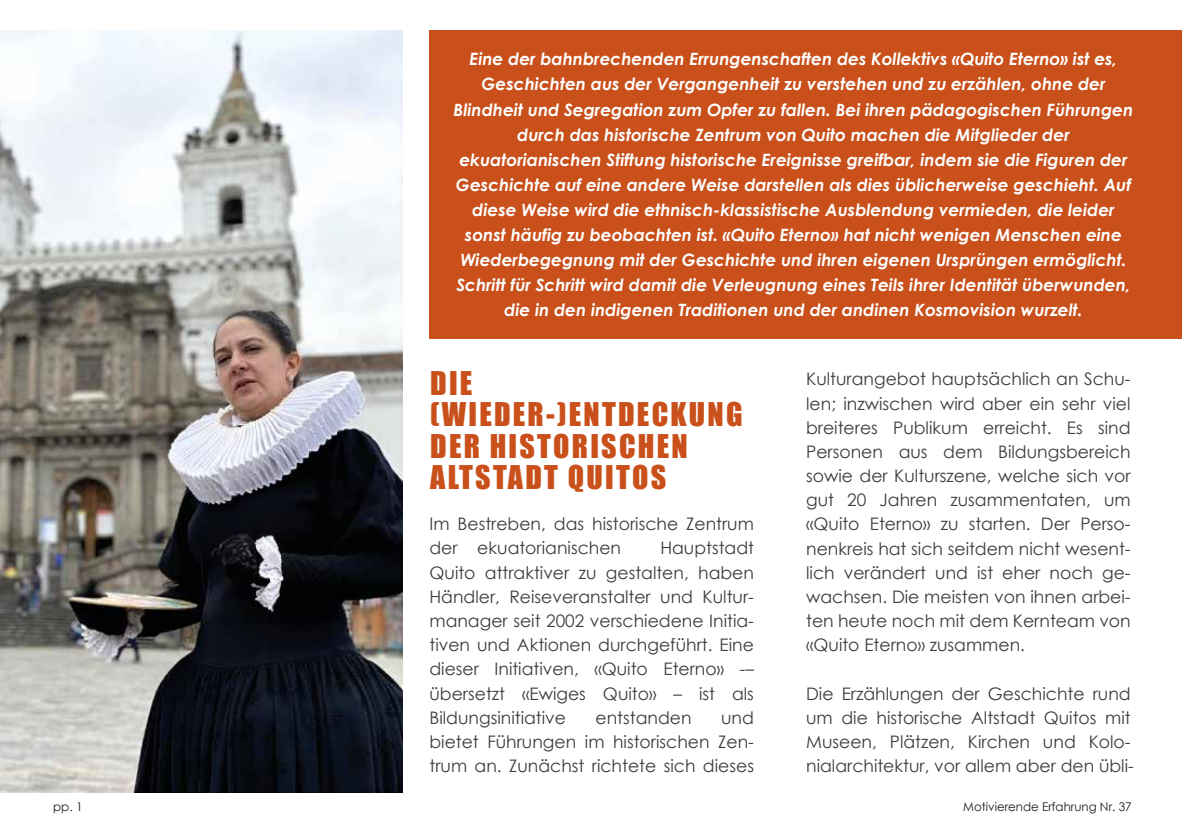
<style>
.page{position:relative;width:1182px;height:831px;background:#fff}
.page>*{position:absolute;margin:0;border:0;box-sizing:border-box;transform-origin:0 0}
.t1{font:30px/31.5px "Impact";letter-spacing:.075em;color:#c9501a}
.t2{font:17.25px/24.2px "Century Gothic";color:#3c3c3b;text-align:justify}
.t3{font:italic 700 16.95px/25px "Century Gothic";color:#fff;text-align:center}
.t4{font:12px "Century Gothic";color:#1d1d1b}
</style>
<div class="page">
<img style="left:0;top:30px;width:403px;height:761px">
<div style="left:430px;top:30px;width:752px;height:309px;background:#c9501a"></div>
<p class="t3" style="left:454px;top:46px;width:681px">Eine der bahnbrechenden Errungenschaften des Kollektivs «Quito Eterno» ist es, Geschichten aus der Vergangenheit zu verstehen und zu erzählen, ohne der Blindheit und Segregation zum Opfer zu fallen. Bei ihren pädagogischen Führungen durch das historische Zentrum von Quito machen die Mitglieder der ekuatorianischen Stiftung historische Ereignisse greifbar, indem sie die Figuren der Geschichte auf eine andere Weise darstellen als dies üblicherweise geschieht. Auf diese Weise wird die ethnisch-klassistische Ausblendung vermieden, die leider sonst häufig zu beobachten ist. «Quito Eterno» hat nicht wenigen Menschen eine Wiederbegegnung mit der Geschichte und ihren eigenen Ursprüngen ermöglicht.<br>Schritt für Schritt wird damit die Verleugnung eines Teils ihrer Identität überwunden, die in den indigenen Traditionen und der andinen Kosmovision wurzelt.</p>
<h1 class="t1" style="left:430px;top:366px;width:314px">DIE (WIEDER-)ENTDECKUNG<br>DER HISTORISCHEN<br>ALTSTADT QUITOS</h1>
<p class="t2" style="left:429px;top:511px;width:326px">Im Bestreben, das historische Zentrum der ekuatorianischen</p>
<p class="t2" style="left:429px;top:535px;width:326px;text-indent:231px">Hauptstadt Quito attraktiver zu gestalten, haben Händler, Reiseveranstalter und Kultur&shy;manager seit 2002 verschiedene Initia&shy;tiven und Aktionen durchgeführt. Eine dieser Initiativen, «Quito Eterno» -– übersetzt «Ewiges Quito» – ist als Bildungsinitiative</p>
<p class="t2" style="left:429px;top:704px;width:326px;text-indent:292px">und bietet Führungen im historischen Zen&shy;trum an. Zunächst richtete sich dieses</p>
<p class="t2" style="left:596px;top:704px;width:97px">entstanden</p>
<p class="t2" style="left:806px;top:366px;width:326px">Kulturangebot hauptsächlich an Schu&shy;len; inzwischen wird aber ein sehr viel breiteres Publikum erreicht. Es sind Personen aus dem Bildungsbereich sowie der Kulturszene, welche sich vor gut 20 Jahren zusammentaten, um «Quito Eterno» zu starten. Der Perso&shy;nenkreis hat sich seitdem nicht wesent&shy;lich verändert und ist eher noch ge&shy;wachsen. Die meisten von ihnen arbei&shy;ten heute noch mit dem Kernteam von «Quito Eterno» zusammen.</p>
<p class="t2" style="left:806px;top:680px;width:329px;text-align:left">Die Erzählungen der Geschichte rund um die historische Altstadt Quitos mit Museen, Plätzen, Kirchen und Kolo&shy;nialarchitektur, vor allem aber den übli-</p>
<p class="t4" style="left:53px;top:797px;width:31px">pp. 1</p>
<p class="t4" style="left:963px;top:797px;width:170px">Motivierende Erfahrung Nr. 37</p>
</div>
